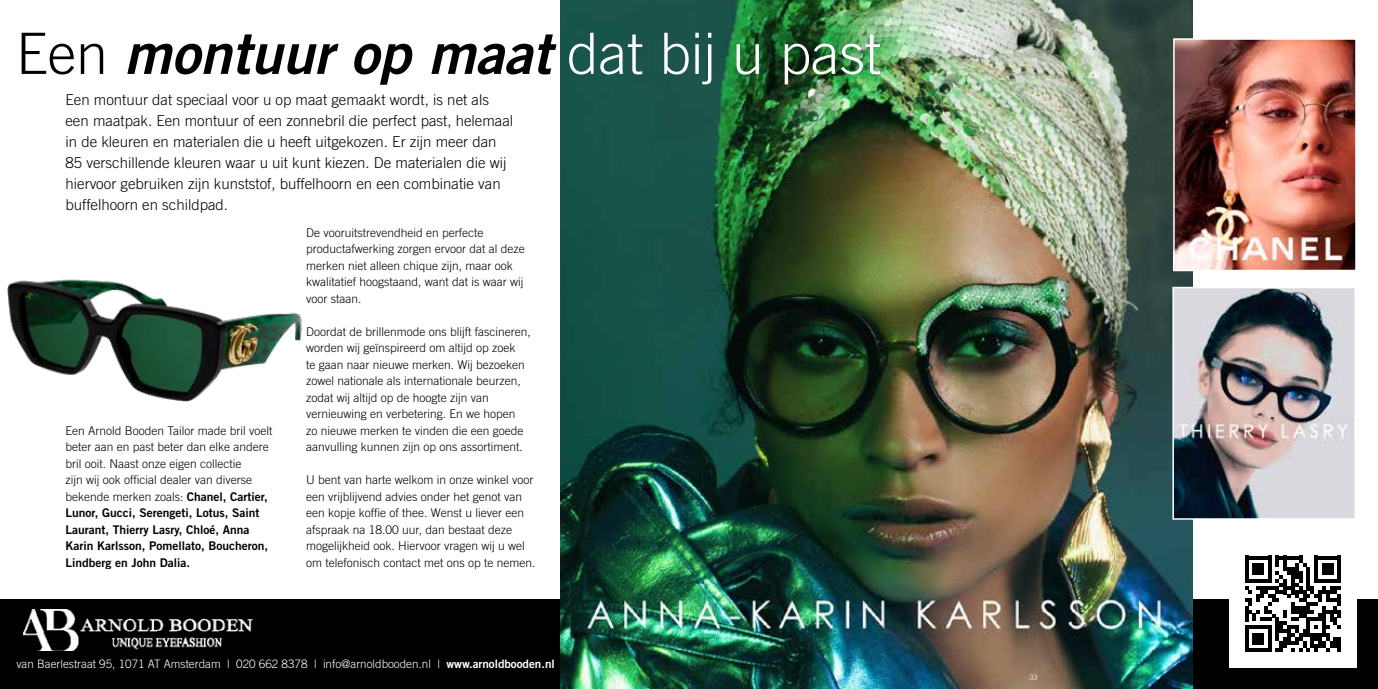
<style>
.page{position:relative;width:1378px;height:689px;background:#fff}
.page>*{position:absolute;margin:0;border:0;box-sizing:border-box;transform-origin:0 0}
.t1{font:57px "Trade Gothic LT Std Bd 2 Obl";color:#000}
.t2{font:300 15px/21px "Trade Gothic LT Std";color:#000}
.t3{font:300 12px/16.5px "Trade Gothic LT Std";color:#000}
.t4{font:12px/16.5px "Trade Gothic LT Std Bd 2";color:#000}
.t5{font:300 11.7px "Trade Gothic LT Std";color:#fff}
.t6{font:300 7.5px "Trade Gothic LT Std";color:#fff}
.s1{font-family:"Trade Gothic LT Std";font-weight:300}
.s2{font-family:"Trade Gothic LT Std";font-weight:300;color:#fff}
.s3{font-family:"Trade Gothic LT Std Bd 2";font-weight:400}
</style>
<div class="page">
<div style="left:0;top:600px;width:702px;height:89px;background:#000"></div>
<img style="left:561px;top:0;width:115px;height:689px">
<img style="left:23px;top:609px;width:230px;height:41px">
<img style="left:7px;top:279px;width:295px;height:123px">
<div style="left:676px;top:600px;width:702px;height:89px;background:#000"></div>
<img style="left:676px;top:0;width:516px;height:689px">
<img style="left:1176px;top:41px;width:177px;height:227px">
<div style="left:1173px;top:38px;width:183px;height:233px;border:2px solid #fff"></div>
<img style="left:1175px;top:290px;width:178px;height:227px">
<div style="left:1172px;top:287px;width:184px;height:233px;border:2px solid #fff"></div>
<div style="left:1229px;top:540px;width:127px;height:128px;background:#fff"></div>
<svg style="left:1245px;top:555px;width:96px;height:97px"></svg>
<h1 class="t1" style="left:16px;top:18px;width:866px"><span class="s1">Een</span> montuur op maat <span class="s2">dat bij u past</span></h1>
<p class="t2" style="left:65px;top:89px;width:449px">Een montuur dat speciaal voor u op maat gemaakt wordt, is net als een maatpak. Een montuur of een zonnebril die perfect past, helemaal in de kleuren en materialen die u heeft uitgekozen. Er zijn meer dan 85 verschillende kleuren waar u uit kunt kiezen. De materialen die wij hiervoor gebruiken zijn kunststof, buffelhoorn en een combinatie van buffelhoorn en schildpad.</p>
<p class="t3" style="left:65px;top:422px;width:208px">Een Arnold Booden Tailor made bril voelt beter aan en past beter dan elke andere bril ooit. Naast onze eigen collectie<br>zijn wij ook official dealer van diverse bekende merken zoals: <span class="s3">Chanel, Cartier,</span></p>
<p class="t4" style="left:65px;top:504px;width:204px">Lunor, Gucci, Serengeti, Lotus, Saint Laurant, Thierry Lasry, Chloé, Anna Karin Karlsson, Pomellato, Boucheron, Lindberg en John Dalia.</p>
<p class="t3" style="left:306px;top:224px;width:220px">De vooruitstrevendheid en perfecte productafwerking zorgen ervoor dat al deze merken niet alleen chique zijn, maar ook kwalitatief hoogstaand, want dat is waar wij voor staan.</p>
<p class="t3" style="left:306px;top:323px;width:226px">Doordat de brillenmode ons blijft fascineren, worden wij geïnspireerd om altijd op zoek<br>te gaan naar nieuwe merken. Wij bezoeken zowel nationale als internationale beurzen, zodat wij altijd op de hoogte zijn van vernieuwing en verbetering. En we hopen<br>zo nieuwe merken te vinden die een goede aanvulling kunnen zijn op ons assortiment.</p>
<p class="t3" style="left:306px;top:472px;width:231px">U bent van harte welkom in onze winkel voor een vrijblijvend advies onder het genot van een kopje koffie of thee. Wenst u liever een afspraak na 18.00 uur, dan bestaat deze mogelijkheid ook. Hiervoor vragen wij u wel om telefonisch contact met ons op te nemen.</p>
<p class="t5" style="left:16px;top:657px;width:540px">van Baerlestraat 95, 1071 AT Amsterdam | 020 662 8378 | info@arnoldbooden.nl | <span class="s3">www.arnoldbooden.nl</span></p>
<p class="t6" style="left:1029px;top:672px;width:10px">33</p>
</div>
